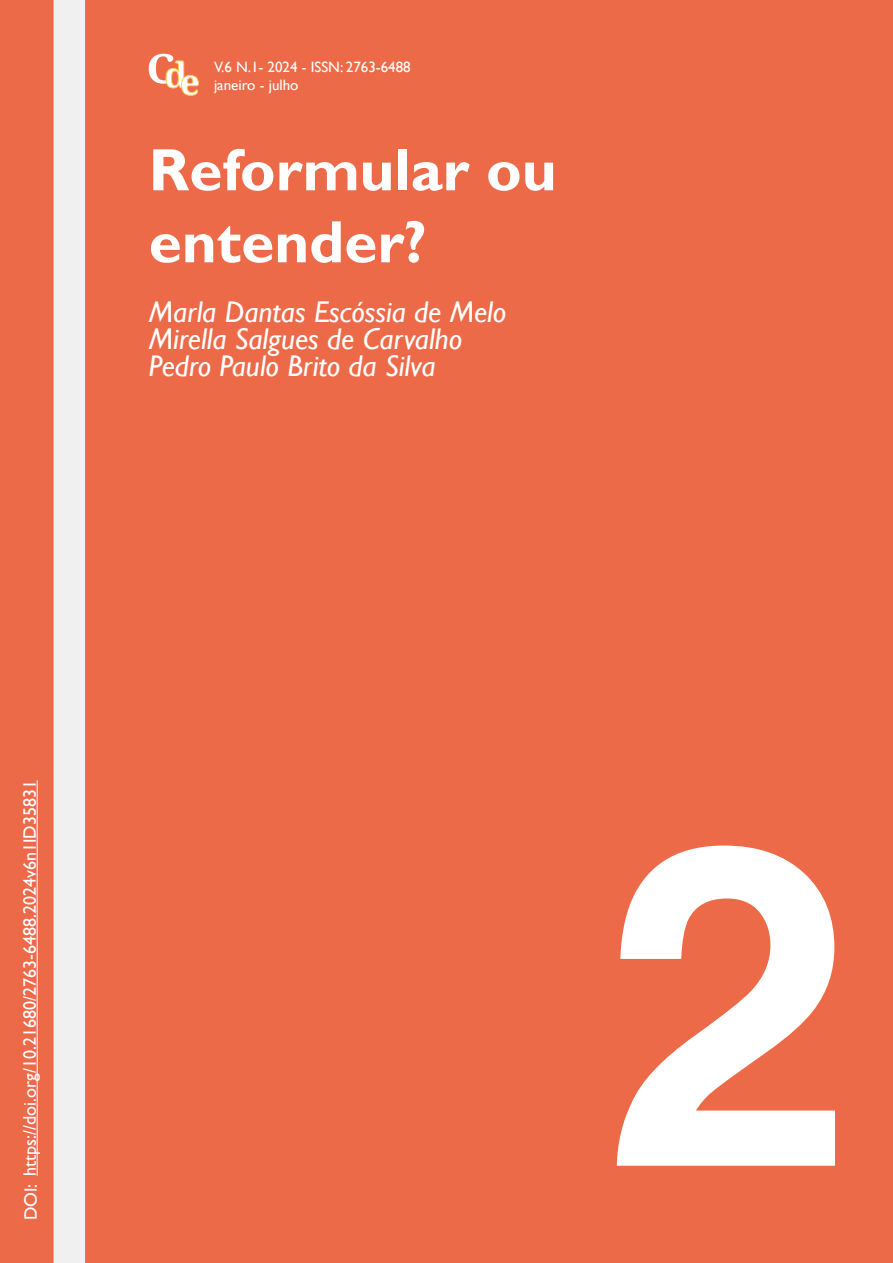
<style>
.page{position:relative;width:893px;height:1263px;background:#ed6a49}
.page>*{position:absolute;margin:0;border:0;box-sizing:border-box;transform-origin:0 0}
.t1{font:700 450px "Helvetica";color:#fff}
.t2{font:700 60px/72px "Gill Sans";color:#fff}
.t3{font:italic 30px/27px "Gill Sans";color:#fff}
.t4{font:18px "Gill Sans";color:#fff}
.t5{font:15px/18.9px "Gill Sans";color:#fff}
</style>
<div class="page">
<div style="left:54px;top:0;width:31px;height:1263px;background:#f0f0f0"></div>
<hr style="left:37px;top:780px;width:1px;height:396px;background:#fff">
<svg style="left:149px;top:54px;width:50px;height:42px"></svg>
<p class="t5" style="left:214px;top:57px;width:198px">V.6 N.1- 2024 - ISSN: 2763-6488 janeiro - julho</p>
<h2 class="t2" style="left:149px;top:136px;width:409px">Reformular ou entender?</h2>
<p class="t3" style="left:149px;top:299px;width:359px">Marla Dantas Escóssia de Melo<br>Mirella Salgues de Carvalho<br>Pedro Paulo Brito da Silva</p>
<p class="t4" style="left:19px;top:1220px;width:442px;rotate:-90deg">DOI: https://doi.org/10.21680/2763-6488.2024v6n1ID35831</p>
<h1 class="t1" style="left:603px;top:644px;width:252px">2</h1>
</div>
